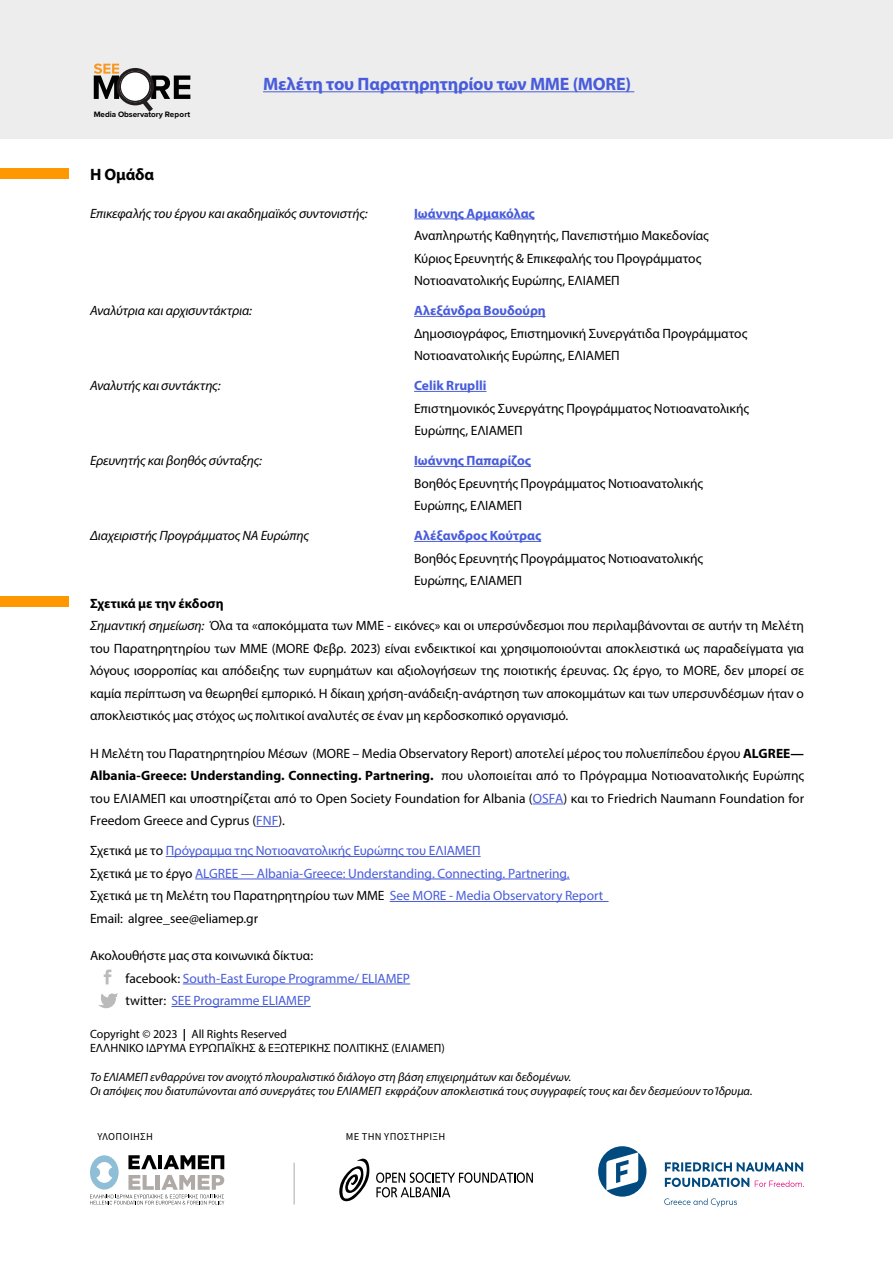
<style>
.page{position:relative;width:893px;height:1263px;background:#fff}
.page>*{position:absolute;margin:0;border:0;box-sizing:border-box;transform-origin:0 0}
.t1{font:700 18px "Myriad Pro";letter-spacing:-.015em;color:#485cdb}
.t2{font:700 16.5px "Myriad Pro";letter-spacing:-.005em;color:#000}
.t3{font:13.5px/22.5px "Myriad Pro";letter-spacing:-.005em;color:#000}
.t4{font:13.5px/22.5px "Myriad Pro";letter-spacing:-.005em;color:#485cdb}
.t5{font:italic 13.5px "Myriad Pro";letter-spacing:-.01em;color:#000}
.t6{font:700 13.5px "Myriad Pro";color:#485cdb}
.t7{font:italic 12px/14.4px "Myriad Pro";color:#000}
.t8{font:12px/14.4px "Myriad Pro";color:#000}
.t9{font:10.5px "Source Sans Pro";letter-spacing:.03em;color:#000}
.t10{font:700 8.1px "Proxima Nova";letter-spacing:-.005em;color:#000}
.s1{font-weight:700}
.s2{font-style:italic}
.s3{color:#485cdb}
.s4{color:#000}
</style>
<div class="page">
<svg style="left:98px;top:993px;width:20px;height:16px"></svg>
<svg style="left:104px;top:969px;width:7px;height:15px"></svg>
<hr style="left:293px;top:1163px;width:2px;height:41px;background:#c6c6c6">
<svg style="left:339px;top:1158px;width:194px;height:44px"></svg>
<svg style="left:90px;top:1155px;width:134px;height:49px"></svg>
<svg style="left:665px;top:1178px;width:84px;height:9px"></svg>
<svg style="left:665px;top:1162px;width:138px;height:9px"></svg>
<svg style="left:598px;top:1146px;width:48px;height:50px"></svg>
<svg style="left:755px;top:1180px;width:49px;height:7px"></svg>
<svg style="left:664px;top:1198px;width:73px;height:8px"></svg>
<div style="left:0;top:0;width:893px;height:139px;background:#ededed"></div>
<svg style="left:94px;top:64px;width:25px;height:35px"></svg>
<div style="left:117px;top:68px;width:37px;height:37px;border:3px solid #231f20;border-radius:50%"></div>
<div style="left:120px;top:71px;width:31px;height:31px;border:2px solid #231f20;border-radius:50%"></div>
<svg style="left:137px;top:75px;width:53px;height:37px"></svg>
<div style="left:121px;top:73px;width:28px;height:28px;background:#fff;border-radius:50%"></div>
<hr style="left:263px;top:91px;width:371px;height:1px;background:#485cdb">
<hr style="left:414px;top:219px;width:121px;height:1px;background:#485cdb">
<hr style="left:414px;top:316px;width:132px;height:1px;background:#485cdb">
<hr style="left:414px;top:391px;width:72px;height:1px;background:#485cdb">
<hr style="left:414px;top:466px;width:117px;height:1px;background:#485cdb">
<hr style="left:414px;top:541px;width:127px;height:1px;background:#485cdb">
<hr style="left:533px;top:804px;width:30px;height:1px;background:#485cdb">
<svg style="left:256px;top:826px;width:22px;height:1px"></svg>
<hr style="left:166px;top:856px;width:315px;height:1px;background:#485cdb">
<hr style="left:195px;top:879px;width:375px;height:1px;background:#485cdb">
<hr style="left:390px;top:901px;width:219px;height:1px;background:#485cdb">
<hr style="left:183px;top:984px;width:227px;height:1px;background:#485cdb">
<hr style="left:171px;top:1006px;width:140px;height:1px;background:#485cdb">
<div style="left:0;top:168px;width:68px;height:11px;background:#ff9700"></div>
<div style="left:0;top:597px;width:68px;height:10px;background:#ff9700"></div>
<p class="t10" style="left:94px;top:109px;width:98px">Media Observatory Report</p>
<h1 class="t1" style="left:263px;top:72px;width:369px">Μελέτη του Παρατηρητηρίου των ΜΜΕ (MORE)</h1>
<p class="t2" style="left:90px;top:164px;width:66px">Η Ομάδα</p>
<p class="t5" style="left:90px;top:205px;width:279px">Επικεφαλής του έργου και ακαδημαϊκός συντονιστής:</p>
<p class="t6" style="left:414px;top:204px;width:122px">Ιωάννης Αρμακόλας</p>
<p class="t3" style="left:414px;top:224px;width:296px">Αναπληρωτής Καθηγητής, Πανεπιστήμιο Μακεδονίας<br>Κύριος Ερευνητής &amp; Επικεφαλής του Προγράμματος<br>Νοτιοανατολικής Ευρώπης, ΕΛΙΑΜΕΠ</p>
<p class="t5" style="left:90px;top:302px;width:164px">Αναλύτρια και αρχισυντάκτρια:</p>
<p class="t6" style="left:414px;top:302px;width:133px">Αλεξάνδρα Βουδούρη</p>
<p class="t3" style="left:414px;top:322px;width:335px">Δημοσιογράφος, Επιστημονική Συνεργάτιδα Προγράμματος<br>Νοτιοανατολικής Ευρώπης, ΕΛΙΑΜΕΠ</p>
<p class="t5" style="left:90px;top:377px;width:132px">Αναλυτής και συντάκτης:</p>
<p class="t6" style="left:414px;top:377px;width:74px">Celik Rruplli</p>
<p class="t3" style="left:414px;top:397px;width:336px">Επιστημονικός Συνεργάτης Προγράμματος Νοτιοανατολικής<br>Ευρώπης, ΕΛΙΑΜΕΠ</p>
<p class="t5" style="left:90px;top:452px;width:174px">Ερευνητής και βοηθός σύνταξης:</p>
<p class="t6" style="left:414px;top:452px;width:118px">Ιωάννης Παπαρίζος</p>
<p class="t3" style="left:414px;top:472px;width:290px">Βοηθός Ερευνητής Προγράμματος Νοτιοανατολικής<br>Ευρώπης, ΕΛΙΑΜΕΠ</p>
<p class="t5" style="left:90px;top:527px;width:221px">Διαχειριστής Προγράμματος ΝA Ευρώπης</p>
<p class="t6" style="left:414px;top:527px;width:129px">Αλέξανδρος Κούτρας</p>
<p class="t3" style="left:414px;top:547px;width:290px">Βοηθός Ερευνητής Προγράμματος Νοτιοανατολικής<br>Ευρώπης, ΕΛΙΑΜΕΠ</p>
<p class="t3" style="left:90px;top:592px;width:716px"><span class="s1">Σχετικά με την έκδοση<br></span><span class="s2">Σημαντική σημείωση:</span> Όλα τα «αποκόμματα των ΜΜΕ - εικόνες» και οι υπερσύνδεσμοι που περιλαμβάνονται σε αυτήν τη Μελέτη του Παρατηρητηρίου των ΜΜΕ (ΜΟRE Φεβρ. 2023) είναι ενδεικτικοί και χρησιμοποιούνται αποκλειστικά ως παραδείγματα για λόγους ισορροπίας και απόδειξης των ευρημάτων και αξιολογήσεων της ποιοτικής έρευνας. Ως έργο, το MORE, δεν μπορεί σε καμία περίπτωση να θεωρηθεί εμπορικό. Η δίκαιη χρήση-ανάδειξη-ανάρτηση των αποκομμάτων και των υπερσυνδέσμων ήταν ο αποκλειστικός μας στόχος ως πολιτικοί αναλυτές σε έναν μη κερδοσκοπικό οργανισμό.</p>
<p class="t3" style="left:90px;top:742px;width:716px;text-align:justify">Η Μελέτη του Παρατηρητηρίου Μέσων (MORE – Media Observatory Report) αποτελεί μέρος του πολυεπίπεδου έργου <span class="s1">ALGREE— Albania-Greece: Understanding. Connecting. Partnering.</span> που υλοποιείται από το Πρόγραμμα Νοτιοανατολικής Ευρώπης του ΕΛΙΑΜΕΠ και υποστηρίζεται από το Open Society Foundation for Albania (<span class="s3">OSFA</span>) και το Friedrich Naumann Foundation for Freedom Greece and Cyprus (<span class="s3">FNF</span>).</p>
<p class="t4" style="left:90px;top:839px;width:515px"><span class="s4">Σχετικά με το</span> Πρόγραμμα της Νοτιοανατολικής Ευρώπης του ΕΛΙΑΜΕΠ<br><span class="s4">Σχετικά με το έργο</span> ALGREE — Albania-Greece: Understanding. Connecting. Partnering.<br><span class="s4">Σχετικά με τη Μελέτη του Παρατηρητηρίου των ΜΜΕ</span> See MORE - Media Observatory Report <span class="s4">Email: algree_see@eliamep.gr</span></p>
<p class="t4" style="left:126px;top:944px;width:286px;text-indent:-35px"><span class="s4">Ακολουθήστε μας στα κοινωνικά δίκτυα:<br>facebook:</span> South-East Europe Programme/ ELIAMEP <span class="s4">twitter:</span> SEE Programme ELIAMEP</p>
<p class="t8" style="left:90px;top:1026px;width:356px">Copyright © 2023 <span class="s1">|</span> All Rights Reserved<br>ΕΛΛΗΝΙΚΟ ΙΔΡΥΜΑ ΕΥΡΩΠΑΪΚΗΣ &amp; ΕΞΩΤΕΡΙΚΗΣ ΠΟΛΙΤΙΚΗΣ (ΕΛΙΑΜΕΠ)</p>
<p class="t7" style="left:90px;top:1069px;width:664px">Το ΕΛΙΑΜΕΠ ενθαρρύνει τον ανοιχτό πλουραλιστικό διάλογο στη βάση επιχειρημάτων και δεδομένων.<br>Οι απόψεις που διατυπώνονται από συνεργάτες του ΕΛΙΑΜΕΠ εκφράζουν αποκλειστικά τους συγγραφείς τους και δεν δεσμεύουν το Ίδρυμα.</p>
<p class="t9" style="left:98px;top:1130px;width:57px">ΥΛΟΠΟΙΗΣΗ</p>
<p class="t9" style="left:346px;top:1130px;width:101px">ΜΕ ΤΗΝ ΥΠΟΣΤΗΡΙΞΗ</p>
</div>
